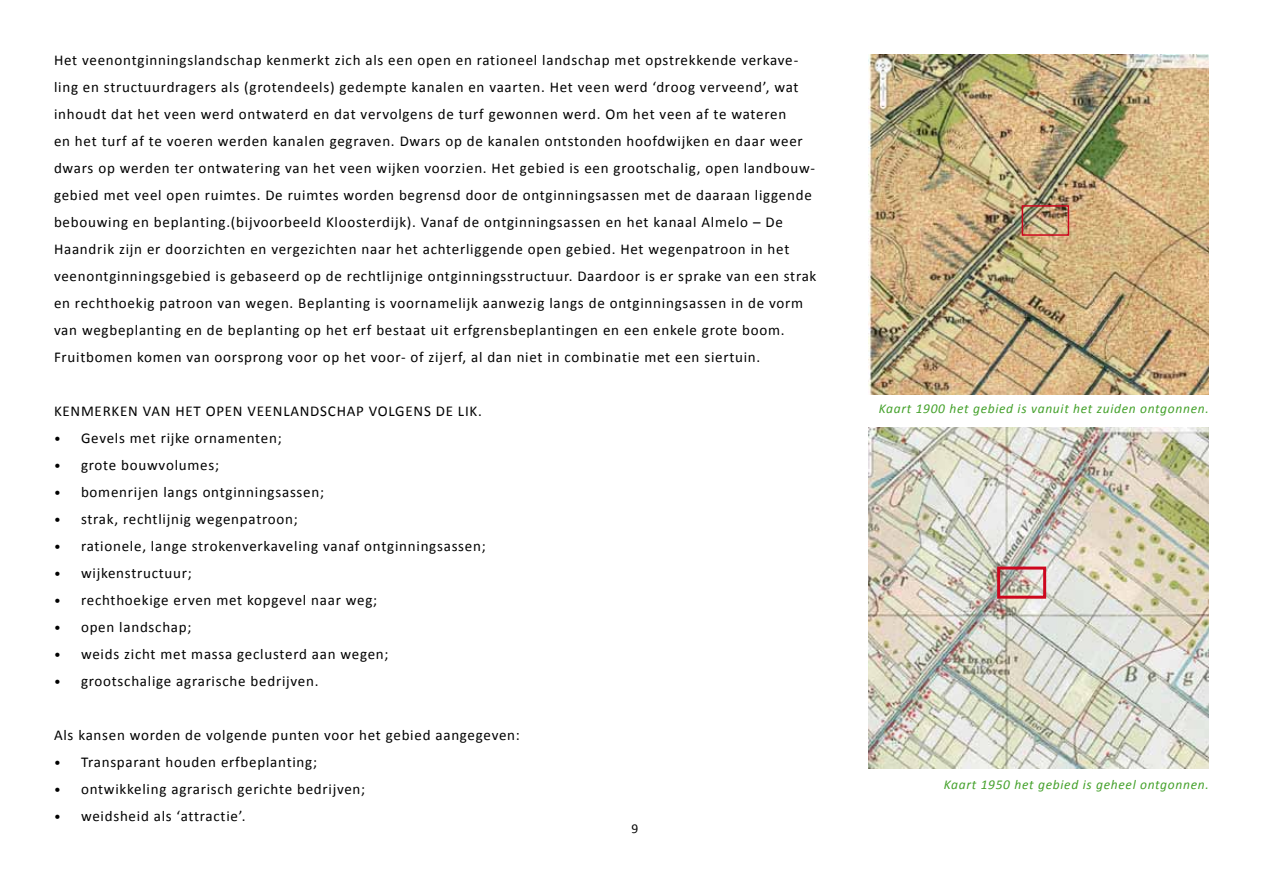
<style>
.page{position:relative;width:1263px;height:893px;background:#fff}
.page>*{position:absolute;margin:0;border:0;box-sizing:border-box;transform-origin:0 0}
.t1{font:15px/27px "Calibri";letter-spacing:.05em;color:#000}
.t2{font:italic 13.5px "Calibri";letter-spacing:.05em;color:#44a12b}
.t3{font:13.5px "Calibri";color:#000}
.s1{font-size:13.5px}
</style>
<div class="page">
<img style="left:869px;top:428px;width:340px;height:340px">
<img style="left:869px;top:55px;width:340px;height:340px">
<div style="left:1022px;top:205px;width:47px;height:31px;border:2px solid #cd071e"></div>
<div style="left:997px;top:567px;width:49px;height:32px;border:3px solid #cd071e"></div>
<p class="t1" style="left:54px;top:46px;width:764px">Het veenontginningslandschap kenmerkt zich als een open en rationeel landschap met opstrekkende verkave&shy;ling en structuurdragers als (grotendeels) gedempte kanalen en vaarten. Het veen werd ‘droog verveend’, wat inhoudt dat het veen werd ontwaterd en dat vervolgens de turf gewonnen werd. Om het veen af te wateren<br>en het turf af te voeren werden kanalen gegraven. Dwars op de kanalen ontstonden hoofdwijken en daar weer dwars op werden ter ontwatering van het veen wijken voorzien. Het gebied is een grootschalig, open landbouw&shy;gebied met veel open ruimtes. De ruimtes worden begrensd door de ontginningsassen met de daaraan liggende bebouwing en beplanting.(bijvoorbeeld Kloosterdijk). Vanaf de ontginningsassen en het kanaal Almelo – De Haandrik zijn er doorzichten en vergezichten naar het achterliggende open gebied. Het wegenpatroon in het veenontginningsgebied is gebaseerd op de rechtlijnige ontginningsstructuur. Daardoor is er sprake van een strak en rechthoekig patroon van wegen. Beplanting is voornamelijk aanwezig langs de ontginningsassen in de vorm van wegbeplanting en de beplanting op het erf bestaat uit erfgrensbeplantingen en een enkele grote boom.<br>Fruitbomen komen van oorsprong voor op het voor- of zijerf, al dan niet in combinatie met een siertuin.</p>
<p class="t1" style="left:54px;top:397px;width:19px">Kenmerken</p>
<p class="t1" style="left:143px;top:397px;width:10px">van</p>
<p class="t1" style="left:175px;top:397px;width:10px">het</p>
<p class="t1" style="left:206px;top:397px;width:10px">open</p>
<p class="t1" style="left:248px;top:397px;width:10px">veenlandschap</p>
<p class="t1" style="left:369px;top:397px;width:10px">volgens</p>
<p class="t1" style="left:436px;top:397px;width:48px">delik.</p>
<p class="t1" style="left:54px;top:424px;width:229px"><span class="s1">•</span> Gevels met rijke ornamenten;</p>
<p class="t1" style="left:54px;top:451px;width:167px"><span class="s1">•</span> grote bouwvolumes;</p>
<p class="t1" style="left:54px;top:478px;width:272px"><span class="s1">•</span> bomenrijen langs ontginningsassen;</p>
<p class="t1" style="left:54px;top:505px;width:245px"><span class="s1">•</span> strak, rechtlijnig wegenpatroon;</p>
<p class="t1" style="left:54px;top:532px;width:433px"><span class="s1">•</span> rationele, lange strokenverkaveling vanaf ontginningsassen;</p>
<p class="t1" style="left:54px;top:559px;width:139px"><span class="s1">•</span> wijkenstructuur;</p>
<p class="t1" style="left:54px;top:586px;width:325px"><span class="s1">•</span> rechthoekige erven met kopgevel naar weg;</p>
<p class="t1" style="left:54px;top:613px;width:139px"><span class="s1">•</span> open landschap;</p>
<p class="t1" style="left:54px;top:640px;width:336px"><span class="s1">•</span> weids zicht met massa geclusterd aan wegen;</p>
<p class="t1" style="left:54px;top:667px;width:266px"><span class="s1">•</span> grootschalige agrarische bedrijven.</p>
<p class="t1" style="left:54px;top:721px;width:467px">Als kansen worden de volgende punten voor het gebied aangegeven:</p>
<p class="t1" style="left:54px;top:748px;width:265px"><span class="s1">•</span> Transparant houden erfbeplanting;</p>
<p class="t1" style="left:54px;top:775px;width:313px"><span class="s1">•</span> ontwikkeling agrarisch gerichte bedrijven;</p>
<p class="t1" style="left:54px;top:802px;width:193px"><span class="s1">•</span> weidsheid als ‘attractie’.</p>
<p class="t3" style="left:631px;top:820px;width:8px">9</p>
<p class="t2" style="left:879px;top:400px;width:332px">Kaart 1900 het gebied is vanuit het zuiden ontgonnen.</p>
<p class="t2" style="left:944px;top:776px;width:266px">Kaart 1950 het gebied is geheel ontgonnen.</p>
</div>
